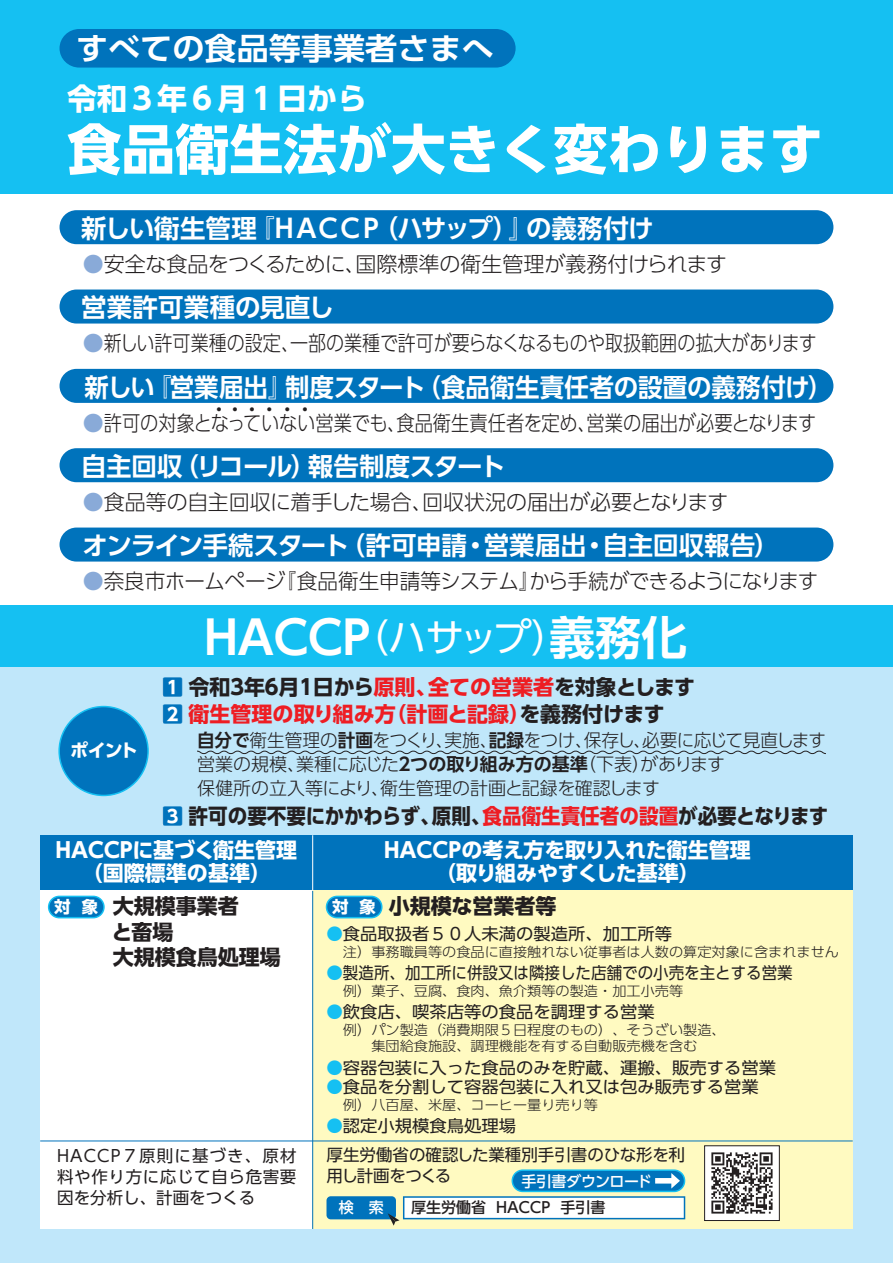
<style>
.page{position:relative;width:893px;height:1263px;background:#fff}
.page>*{position:absolute;margin:0;border:0;box-sizing:border-box;transform-origin:0 0}
.t1{font:700 54px "UD Shin Go Pr 6";color:#fff}
.t2{font:700 45.9px "UD Shin Go Pr 6 De";letter-spacing:-.235em;color:#fff}
.t3{font:700 30.6px "UD Shin Go Pr 6 De";color:#fff;scale:1.05 1}
.t4{font:700 30px "UD Shin Go Pr 6";color:#fff}
.t5{font:700 25.5px "UD Shin Go Pr 6 De";letter-spacing:-.01em;color:#fff}
.t6{font:700 25.5px "UD Shin Go Pr 6 De";letter-spacing:-.01em;color:#fff;scale:.96 1}
.t7{font:700 25.5px "UD Shin Go Pr 6 De";letter-spacing:-.05em;color:#fff}
.t8{font:300 21px "UD Shin Go Pr 6";color:#231f20}
.t9{font:700 21px/22.5px "UD Shin Go Pr 6";letter-spacing:-.005em;color:#fff;text-align:center}
.t10{font:300 21px "UD Shin Go Pr 6";color:#231f20;scale:.86 1}
.t11{font:300 21px "UD Shin Go Pr 6";color:#231f20;scale:.87 1}
.t12{font:300 21px "UD Shin Go Pr 6";letter-spacing:-.035em;color:#231f20}
.t13{font:700 21px "UD Shin Go Pr 6";color:#231f20;scale:.93 1}
.t14{font:700 21px "UD Shin Go Pr 6";letter-spacing:-.03em;color:#231f20}
.t15{font:700 21px "UD Shin Go Pr 6";color:#ee1d23}
.t16{font:700 21px/25.5px "UD Shin Go Pr 6";color:#231f20}
.t17{font:300 18px/24px "UD Shin Go Pr 6";letter-spacing:-.025em;color:#231f20}
.t18{font:700 18px "UD Shin Go Pr 6";color:#fff}
.t19{font:16.5px "UD Shin Go Pr 6";color:#231f20;scale:1.05 1}
.t20{font:16.5px/21px "UD Shin Go Pr 6";color:#231f20;text-align:justify}
.t21{font:16.5px "UD Shin Go Pr 6";color:#231f20;scale:.94 1}
.t22{font:700 16.5px "UD Shin Go Pr 6";color:#fff}
.t23{font:500 15px "UD Shin Go Pr 6";color:#231f20}
.t24{font:500 15px "UD Shin Go Pr 6";letter-spacing:-.025em;color:#fff}
.t25{font:300 13.5px/16.5px "UD Shin Go Pr 6";color:#231f20;scale:1.05 1}
.t26{font:300 4.5px "UD Shin Go Pr 6";color:#231f20}
.s1{color:#89aad8}
.s2{font-family:"UD Shin Go Pr 6";font-weight:400;font-size:38.25px}
.s3{font-size:19.5px;color:#fff}
.s4{color:#0073bc}
.s5{color:#ee1d23}
.s6{color:#231f20}
.s7{font-family:"UD Shin Go Pr 6 De";font-weight:700}
.s8{color:#15c0f2}
</style>
<div class="page">
<div style="left:0;top:667px;width:893px;height:596px;background:#c0e7fa"></div>
<div style="left:40px;top:835px;width:813px;height:56px;background:#0073bc"></div>
<div style="left:40px;top:891px;width:273px;height:338px;background:#fff"></div>
<div style="left:313px;top:891px;width:540px;height:338px;background:#fffac1"></div>
<div style="left:0;top:0;width:893px;height:193px;background:#15c0f2"></div>
<div style="left:0;top:605px;width:893px;height:62px;background:#15c0f2"></div>
<div style="left:60px;top:210px;width:773px;height:34px;background:#0073bc;border-radius:17px"></div>
<div style="left:60px;top:29px;width:456px;height:39px;background:#0073bc"></div>
<div style="left:60px;top:289px;width:773px;height:35px;background:#0073bc;border-radius:17px"></div>
<div style="left:60px;top:369px;width:773px;height:34px;background:#0073bc;border-radius:17px"></div>
<div style="left:60px;top:448px;width:773px;height:34px;background:#0073bc;border-radius:17px"></div>
<div style="left:60px;top:527px;width:773px;height:35px;background:#0073bc;border-radius:17px"></div>
<div style="left:59px;top:706px;width:89px;height:89px;background:#0073bc;border-radius:50%"></div>
<div style="left:58px;top:706px;width:91px;height:90px;border:2px solid #15c0f2;border-radius:50%"></div>
<hr style="left:312px;top:835px;width:1px;height:56px;background:#fff">
<hr style="left:312px;top:891px;width:1px;height:338px;background:#0073bc">
<hr style="left:40px;top:1140px;width:813px;height:1px;background:#0073bc">
<div style="left:49px;top:896px;width:55px;height:22px;background:#0073bc;border-radius:11px"></div>
<div style="left:48px;top:896px;width:57px;height:22px;border:2px solid #15c0f2;border-radius:11px"></div>
<div style="left:326px;top:896px;width:56px;height:22px;background:#0073bc;border-radius:11px"></div>
<div style="left:326px;top:896px;width:57px;height:22px;border:2px solid #15c0f2;border-radius:11px"></div>
<div style="left:512px;top:1170px;width:172px;height:21px;background:#0073bc;border-radius:10px"></div>
<div style="left:512px;top:1169px;width:173px;height:23px;border:1px solid #15c0f2;border-radius:10px"></div>
<div style="left:704px;top:1145px;width:76px;height:76px;border:1px solid #231f20"></div>
<svg style="left:655px;top:1173px;width:25px;height:15px"></svg>
<div style="left:326px;top:1196px;width:70px;height:23px;background:#0073bc;border-radius:4px"></div>
<svg style="left:388px;top:1196px;width:297px;height:30px"></svg>
<svg style="left:197px;top:750px;width:629px;height:4px"></svg>
<img style="left:705px;top:1146px;width:74px;height:74px">
<h3 class="t3" style="left:76px;top:24px;width:399px">すべての食品等事業者さまへ</h3>
<h3 class="t4" style="left:67px;top:74px;width:302px">令和３年６月１日から</h3>
<h1 class="t1" style="left:67px;top:105px;width:757px">食品衛生法が大きく変わります</h1>
<h3 class="t7" style="left:81px;top:207px;width:574px">新しい衛生管理『ＨＡＣＣＰ（ハサップ）』の義務付け</h3>
<h3 class="t8" style="left:83px;top:247px;width:646px"><span class="s1">●</span>安全な食品をつくるために、国際標準の衛生管理が義務付けられます</h3>
<h3 class="t5" style="left:81px;top:287px;width:254px">営業許可業種の見直し</h3>
<h3 class="t10" style="left:83px;top:326px;width:855px"><span class="s1">●</span>新しい許可業種の設定、一部の業種で許可が要らなくなるものや取扱範囲の拡大があります</h3>
<h3 class="t6" style="left:85px;top:366px;width:780px">新しい『営業届出』制度スタート（食品衛生責任者の設置の義務付け）</h3>
<h3 class="t11" style="left:83px;top:406px;width:845px"><span class="s1">●</span>許可の対象となっていない営業でも、食品衛生責任者を定め、営業の届出が必要となります</h3>
<h3 class="t5" style="left:81px;top:445px;width:426px">自主回収（リコール）報告制度スタート</h3>
<h3 class="t8" style="left:83px;top:485px;width:647px"><span class="s1">●</span>食品等の自主回収に着手した場合、回収状況の届出が必要となります</h3>
<h3 class="t5" style="left:83px;top:525px;width:724px">オンライン手続スタート（許可申請・営業届出・自主回収報告）　</h3>
<h3 class="t12" style="left:83px;top:564px;width:737px"><span class="s1">●</span>奈良市ホームページ『食品衛生申請等システム』から手続ができるようになります</h3>
<p class="t26" style="left:217px;top:406px;width:6px">●</p>
<p class="t26" style="left:233px;top:406px;width:40px">●　●　●</p>
<p class="t26" style="left:285px;top:406px;width:6px">●</p>
<p class="t26" style="left:303px;top:406px;width:6px">●</p>
<h3 class="t18" style="left:70px;top:735px;width:69px">ポイント</h3>
<h2 class="t2" style="left:198px;top:600px;width:490px">ＨＡＣＣＰ<span class="s2">（ハサップ）</span>義務化</h2>
<h3 class="t14" style="left:161px;top:670px;width:536px"><span class="s3">■</span><span class="s4">1</span> 令和３年６月１日から<span class="s5">原則、全ての営業者</span>を対象とします</h3>
<h3 class="t15" style="left:161px;top:697px;width:505px"><span class="s3">■</span><span class="s4">2</span> 衛生管理の取り組み方（計画と記録）<span class="s6">を義務付けます</span></h3>
<h3 class="t17" style="left:161px;top:727px;width:666px">　　<span class="s7">自分で</span>衛生管理の<span class="s7">計画</span>をつくり、実施、<span class="s7">記録</span>をつけ、保存し、必要に応じて見直します　　営業の規模、業種に応じた<span class="s7">２つの取り組み方の基準</span>（下表）があります<br>　　保健所の立入等により、衛生管理の計画と記録を確認します</h3>
<h3 class="t13" style="left:161px;top:799px;width:719px"><span class="s3">■</span><span class="s4">3</span> 許可の要不要にかかわらず、原則、<span class="s5">食品衛生責任者の設置</span>が必要となります</h3>
<h3 class="t9" style="left:53px;top:838px;width:246px">ＨＡＣＣＰに基づく衛生管理（国際標準の基準）</h3>
<h3 class="t9" style="left:384px;top:838px;width:368px">HACCPの考え方を取り入れた衛生管理（取り組みやすくした基準）</h3>
<h3 class="t16" style="left:112px;top:893px;width:171px">大規模事業者<br>と畜場<br>大規模食鳥処理場</h3>
<h3 class="t16" style="left:389px;top:893px;width:169px">小規模な営業者等</h3>
<p class="t22" style="left:54px;top:893px;width:45px">対 象</p>
<p class="t22" style="left:332px;top:893px;width:45px">対 象</p>
<p class="t19" style="left:326px;top:920px;width:331px"><span class="s8">●</span>食品取扱者５０人未満の製造所、加工所等</p>
<p class="t25" style="left:343px;top:943px;width:474px">注）事務職員等の食品に直接触れない従事者は人数の算定対象に含まれません</p>
<p class="t21" style="left:326px;top:959px;width:498px"><span class="s8">●</span>製造所、加工所に併設又は隣接した店舗での小売を主とする営業</p>
<p class="t25" style="left:343px;top:982px;width:326px">例）菓子、豆腐、食肉、魚介類等の製造・加工小売等</p>
<p class="t19" style="left:326px;top:998px;width:314px"><span class="s8">●</span>飲食店、喫茶店等の食品を調理する営業</p>
<p class="t25" style="left:343px;top:1021px;width:366px">例）パン製造（消費期限５日程度のもの）、そうざい製造、　　集団給食施設、調理機能を有する自動販売機を含む</p>
<p class="t19" style="left:326px;top:1054px;width:430px"><span class="s8">●</span>容器包装に入った食品のみを貯蔵、運搬、販売する営業</p>
<p class="t19" style="left:326px;top:1073px;width:413px"><span class="s8">●</span>食品を分割して容器包装に入れ又は包み販売する営業</p>
<p class="t25" style="left:343px;top:1096px;width:244px">例）八百屋、米屋、コーヒー量り売り等</p>
<p class="t19" style="left:326px;top:1112px;width:182px"><span class="s8">●</span>認定小規模食鳥処理場</p>
<p class="t20" style="left:57px;top:1145px;width:241px">HACCP７原則に基づき、原材料や作り方に応じて自ら危害要因を分析し、計画をつくる</p>
<p class="t20" style="left:326px;top:1144px;width:360px">厚生労働省の確認した業種別手引書のひな形を利用し計画をつくる</p>
<p class="t24" style="left:522px;top:1169px;width:132px">手引書ダウンロード</p>
<p class="t24" style="left:339px;top:1195px;width:46px">検　索</p>
<p class="t23" style="left:411px;top:1195px;width:196px">厚生労働省 ＨＡＣＣＰ 手引書</p>
</div>
